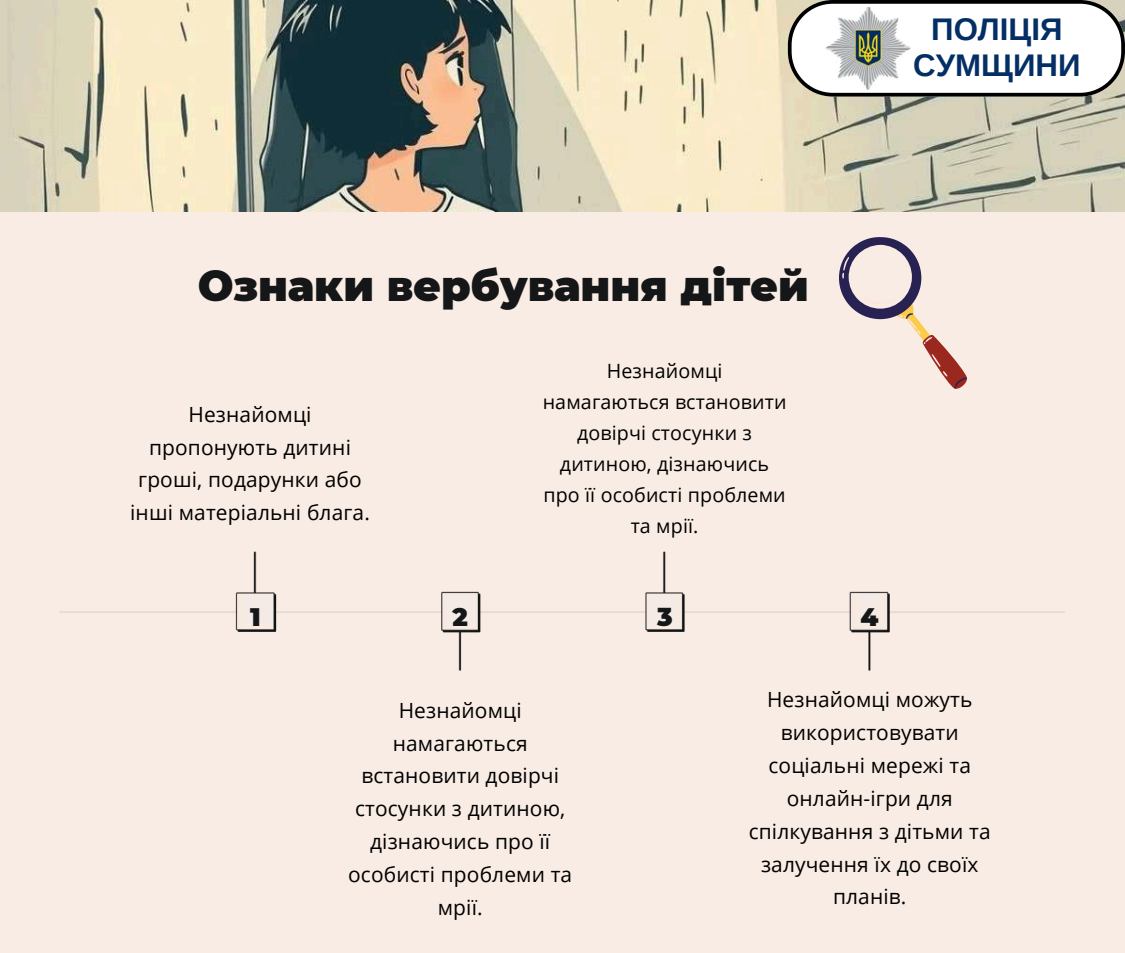
<style>
.page{position:relative;width:1125px;height:953px;background:#fff}
.page>*{position:absolute;margin:0;border:0;box-sizing:border-box;transform-origin:0 0}
.t1{font:900 42.25px "Montserrat";color:#151617}
.t2{font:700 31.25px/36.5px "Arimo";color:#042f65;text-align:center}
.t3{font:900 25.25px "Montserrat";color:#151617}
.t4{font:20.88px/32.8px "Open Sans";letter-spacing:.005em;color:#000;text-align:center}
.t5{font:19.62px/31px "Open Sans";letter-spacing:.005em;color:#000;text-align:center}
</style>
<div class="page">
<div style="left:0;top:0;width:1125px;height:952px;background:#f8ece4"></div>
<img style="left:0;top:0;width:1125px;height:211px">
<img style="left:59px;top:551px;width:1006px;height:120px">
<svg style="left:788px;top:0;width:337px;height:97px"></svg>
<img style="left:826px;top:7px;width:85px;height:82px">
<svg style="left:839px;top:237px;width:128px;height:152px"></svg>
<h2 class="t2" style="left:913px;top:11px;width:169px">ПОЛІЦІЯ<br>СУМЩИНИ</h2>
<h1 class="t1" style="left:198px;top:260px;width:612px">Ознаки вербування дітей</h1>
<p class="t4" style="left:130px;top:397px;width:241px">Незнайомці пропонують дитині гроші, подарунки або інші матеріальні блага.</p>
<p class="t5" style="left:543px;top:355px;width:245px">Незнайомці намагаються встановити довірчі стосунки з дитиною, дізнаючись про її особисті проблеми та мрії.</p>
<p class="t3" style="left:250px;top:601px;width:12px">1</p>
<p class="t3" style="left:452px;top:601px;width:17px">2</p>
<p class="t3" style="left:657px;top:601px;width:17px">3</p>
<p class="t3" style="left:861px;top:601px;width:20px">4</p>
<p class="t4" style="left:348px;top:693px;width:226px">Незнайомці намагаються встановити довірчі стосунки з дитиною, дізнаючись про її особисті проблеми та мрії.</p>
<p class="t4" style="left:749px;top:683px;width:244px">Незнайомці можуть використовувати соціальні мережі та онлайн-ігри для спілкування з дітьми та залучення їх до своїх планів.</p>
</div>
